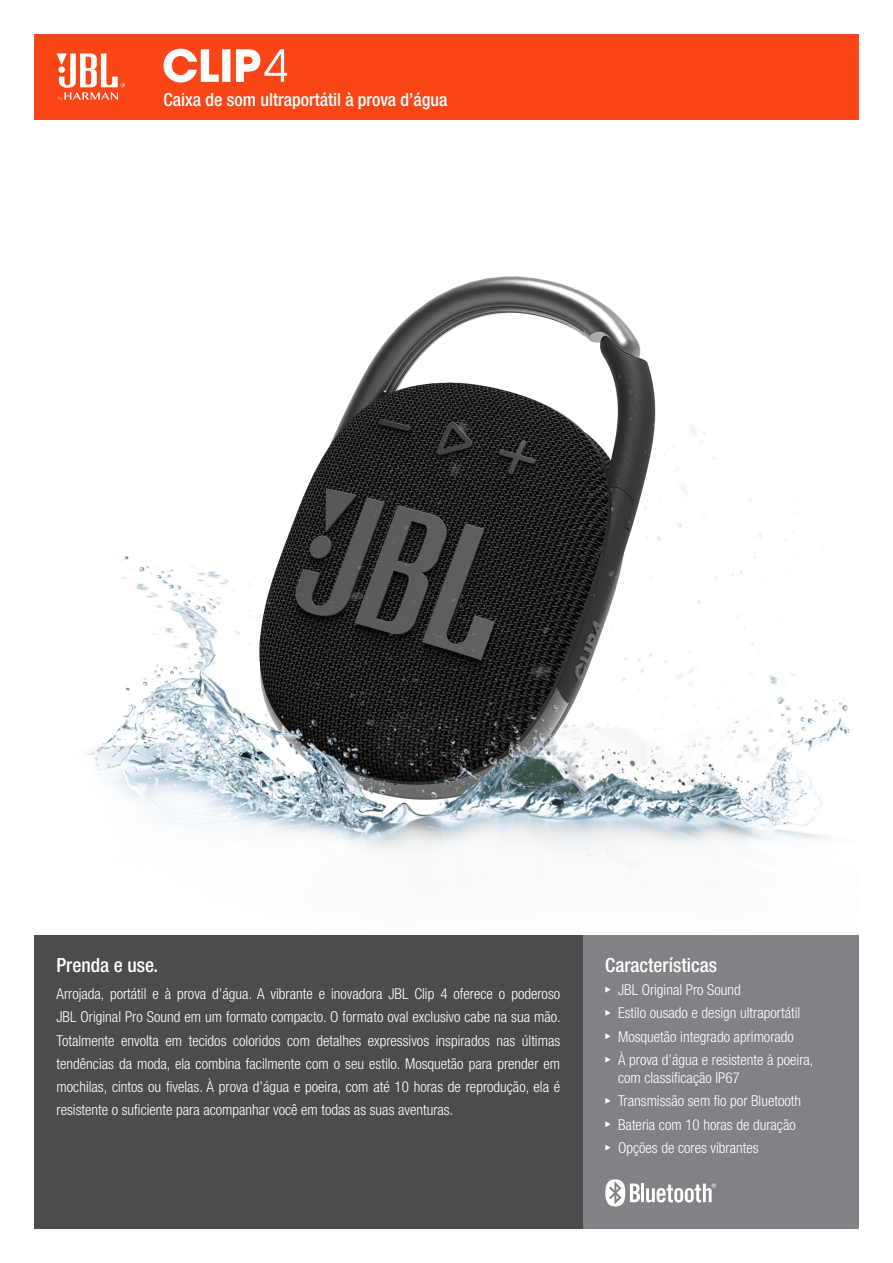
<style>
.page{position:relative;width:893px;height:1263px;background:#fff}
.page>*{position:absolute;margin:0;border:0;box-sizing:border-box;transform-origin:0 0}
.t1{font:500 condensed 19.5px "Helvetica Neue LT Pro";color:#fff}
.t2{font:500 condensed 18px "Helvetica Neue LT Pro";color:#fff}
.t3{font:300 condensed 15px/23.2px "Helvetica Neue LT Pro";color:#fff}
</style>
<div class="page">
<img style="left:86px;top:276px;width:764px;height:597px">
<div style="left:34px;top:34px;width:825px;height:85px;background:#fa4616"></div>
<svg style="left:57px;top:53px;width:68px;height:48px"></svg>
<div style="left:583px;top:935px;width:276px;height:294px;background:#808285"></div>
<svg style="left:605px;top:987px;width:5px;height:6px"></svg>
<svg style="left:605px;top:1010px;width:5px;height:6px"></svg>
<svg style="left:605px;top:1033px;width:5px;height:6px"></svg>
<svg style="left:605px;top:1056px;width:5px;height:6px"></svg>
<svg style="left:605px;top:1098px;width:5px;height:6px"></svg>
<svg style="left:605px;top:1121px;width:5px;height:6px"></svg>
<svg style="left:605px;top:1144px;width:5px;height:6px"></svg>
<div style="left:34px;top:935px;width:549px;height:294px;background:#4b4c4d"></div>
<hr style="left:641px;top:1183px;width:3px;height:19px;background:#fff">
<svg style="left:646px;top:1183px;width:70px;height:19px"></svg>
<svg style="left:605px;top:1179px;width:35px;height:27px"></svg>
<div style="left:222px;top:49px;width:8px;height:33px;background:#fff"></div>
<svg style="left:163px;top:49px;width:56px;height:34px"></svg>
<svg style="left:236px;top:49px;width:51px;height:33px"></svg>
<p class="t2" style="left:163px;top:89px;width:286px">Caixa de som ultraportátil à prova d’água</p>
<p class="t1" style="left:57px;top:953px;width:103px">Prenda e use.</p>
<p class="t3" style="left:57px;top:982px;width:506px;text-align:justify">Arrojada, portátil e à prova d’água. A vibrante e inovadora JBL Clip 4 oferece o poderoso JBL Original Pro Sound em um formato compacto. O formato oval exclusivo cabe na sua mão.<br>Totalmente envolta em tecidos coloridos com detalhes expressivos inspirados nas últimas tendências da moda, ela combina facilmente com o seu estilo. Mosquetão para prender em mochilas, cintos ou fivelas. À prova d’água e poeira, com até 10 horas de reprodução, ela é resistente o suficiente para acompanhar você em todas as suas aventuras.</p>
<p class="t1" style="left:605px;top:953px;width:113px">Características</p>
<p class="t3" style="left:618px;top:978px;width:124px">JBL Original Pro Sound</p>
<p class="t3" style="left:618px;top:1001px;width:184px">Estilo ousado e design ultraportátil</p>
<p class="t3" style="left:618px;top:1024px;width:177px">Mosquetão integrado aprimorado</p>
<p class="t3" style="left:618px;top:1050px;width:197px;line-height:18px">À prova d’água e resistente à poeira, com classificação IP67</p>
<p class="t3" style="left:618px;top:1089px;width:184px">Transmissão sem fio por Bluetooth</p>
<p class="t3" style="left:618px;top:1112px;width:179px">Bateria com 10 horas de duração</p>
<p class="t3" style="left:618px;top:1136px;width:142px">Opções de cores vibrantes</p>
</div>
